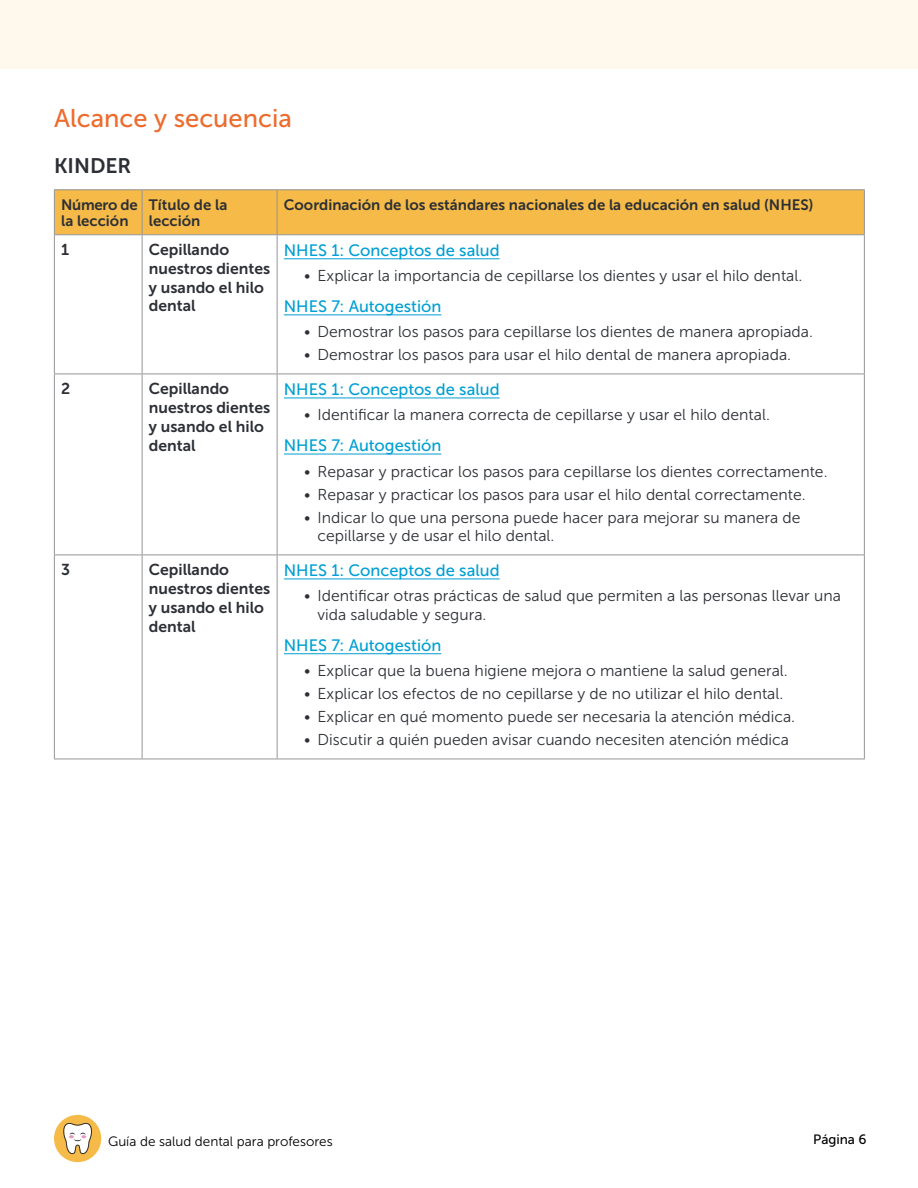
<style>
.page{position:relative;width:918px;height:1188px;background:#fff}
.page>*{position:absolute;margin:0;border:0;box-sizing:border-box;transform-origin:0 0}
.t1{font:25.5px "Museo Sans 500";color:#ed6c2d}
.t2{font:21px "Museo Sans 700";color:#2c2f35}
.t3{font:16.5px "Museo Sans 500";color:#009fd3}
.t4{font:15.75px/18.8px "Museo Sans 300";color:#2c2f35}
.t5{font:15.75px/18.8px "Museo Sans 700";color:#2c2f35}
.t6{font:15px/16.5px "Museo Sans 700";color:#2c2f35}
.t7{font:13.5px "Museo Sans 300";color:#000}
.t8{font:13.5px "Museo Sans 500";color:#000}
</style>
<div class="page">
<div style="left:0;top:0;width:918px;height:68px;background:#fef8ed"></div>
<div style="left:54px;top:1115px;width:47px;height:47px;background:#f5ba47;border-radius:50%"></div>
<svg style="left:63px;top:1123px;width:29px;height:31px"></svg>
<div style="left:55px;top:190px;width:809px;height:44px;background:#f5ba47"></div>
<hr style="left:54px;top:189px;width:88px;height:1px;background:#939598">
<hr style="left:54px;top:190px;width:1px;height:44px;background:#939598">
<hr style="left:142px;top:189px;width:135px;height:1px;background:#939598">
<hr style="left:142px;top:190px;width:1px;height:44px;background:#939598">
<hr style="left:277px;top:189px;width:588px;height:1px;background:#939598">
<hr style="left:277px;top:190px;width:1px;height:44px;background:#939598">
<hr style="left:864px;top:190px;width:1px;height:44px;background:#939598">
<hr style="left:54px;top:234px;width:88px;height:1px;background:#939598">
<hr style="left:54px;top:235px;width:1px;height:139px;background:#939598">
<hr style="left:142px;top:234px;width:135px;height:1px;background:#939598">
<hr style="left:142px;top:235px;width:1px;height:139px;background:#939598">
<hr style="left:277px;top:234px;width:588px;height:1px;background:#939598">
<hr style="left:277px;top:235px;width:1px;height:139px;background:#939598">
<hr style="left:864px;top:235px;width:1px;height:139px;background:#939598">
<hr style="left:54px;top:374px;width:88px;height:1px;background:#939598">
<hr style="left:54px;top:374px;width:1px;height:181px;background:#939598">
<hr style="left:142px;top:374px;width:135px;height:1px;background:#939598">
<hr style="left:142px;top:374px;width:1px;height:181px;background:#939598">
<hr style="left:277px;top:374px;width:588px;height:1px;background:#939598">
<hr style="left:277px;top:374px;width:1px;height:181px;background:#939598">
<hr style="left:864px;top:374px;width:1px;height:181px;background:#939598">
<hr style="left:54px;top:555px;width:88px;height:1px;background:#939598">
<hr style="left:54px;top:555px;width:1px;height:204px;background:#939598">
<hr style="left:142px;top:555px;width:135px;height:1px;background:#939598">
<hr style="left:142px;top:555px;width:1px;height:204px;background:#939598">
<hr style="left:277px;top:555px;width:588px;height:1px;background:#939598">
<hr style="left:277px;top:555px;width:1px;height:204px;background:#939598">
<hr style="left:864px;top:555px;width:1px;height:204px;background:#939598">
<hr style="left:54px;top:759px;width:88px;height:1px;background:#939598">
<hr style="left:142px;top:759px;width:135px;height:1px;background:#939598">
<hr style="left:277px;top:759px;width:588px;height:1px;background:#939598">
<hr style="left:284px;top:258px;width:216px;height:1px;background:#009fd3">
<hr style="left:284px;top:314px;width:157px;height:1px;background:#009fd3">
<hr style="left:284px;top:398px;width:216px;height:1px;background:#009fd3">
<hr style="left:284px;top:454px;width:157px;height:1px;background:#009fd3">
<hr style="left:284px;top:579px;width:216px;height:1px;background:#009fd3">
<hr style="left:284px;top:653px;width:157px;height:1px;background:#009fd3">
<h1 class="t1" style="left:54px;top:104px;width:239px">Alcance y secuencia</h1>
<h2 class="t2" style="left:54px;top:154px;width:79px">KINDER</h2>
<p class="t6" style="left:61px;top:196px;width:78px">Número de la lección</p>
<p class="t6" style="left:149px;top:196px;width:80px">Título de la lección</p>
<p class="t6" style="left:284px;top:196px;width:531px">Coordinación de los estándares nacionales de la educación en salud (NHES)</p>
<p class="t5" style="left:61px;top:240px;width:10px">1</p>
<p class="t5" style="left:149px;top:240px;width:123px">Cepillando nuestros dientes y usando el hilo dental</p>
<p class="t3" style="left:284px;top:241px;width:217px">NHES 1: Conceptos de salud</p>
<p class="t4" style="left:304px;top:267px;width:500px">• Explicar la importancia de cepillarse los dientes y usar el hilo dental.</p>
<p class="t3" style="left:284px;top:297px;width:159px">NHES 7: Autogestión</p>
<p class="t4" style="left:304px;top:323px;width:510px">• Demostrar los pasos para cepillarse los dientes de manera apropiada.</p>
<p class="t4" style="left:304px;top:346px;width:488px">• Demostrar los pasos para usar el hilo dental de manera apropiada.</p>
<p class="t5" style="left:61px;top:380px;width:11px">2</p>
<p class="t5" style="left:149px;top:380px;width:123px">Cepillando nuestros dientes y usando el hilo dental</p>
<p class="t3" style="left:284px;top:380px;width:217px">NHES 1: Conceptos de salud</p>
<p class="t4" style="left:304px;top:406px;width:467px">• Identificar la manera correcta de cepillarse y usar el hilo dental.</p>
<p class="t3" style="left:284px;top:436px;width:159px">NHES 7: Autogestión</p>
<p class="t4" style="left:304px;top:462px;width:525px">• Repasar y practicar los pasos para cepillarse los dientes correctamente.</p>
<p class="t4" style="left:304px;top:485px;width:503px">• Repasar y practicar los pasos para usar el hilo dental correctamente.</p>
<p class="t4" style="left:318px;top:508px;width:484px;text-indent:-13px">• Indicar lo que una persona puede hacer para mejorar su manera de cepillarse y de usar el hilo dental.</p>
<p class="t5" style="left:61px;top:561px;width:11px">3</p>
<p class="t5" style="left:149px;top:561px;width:123px">Cepillando nuestros dientes y usando el hilo dental</p>
<p class="t3" style="left:284px;top:561px;width:217px">NHES 1: Conceptos de salud</p>
<p class="t4" style="left:318px;top:587px;width:525px;text-indent:-13px">• Identificar otras prácticas de salud que permiten a las personas llevar una vida saludable y segura.</p>
<p class="t3" style="left:284px;top:636px;width:159px">NHES 7: Autogestión</p>
<p class="t4" style="left:304px;top:662px;width:485px">• Explicar que la buena higiene mejora o mantiene la salud general.</p>
<p class="t4" style="left:304px;top:685px;width:481px">• Explicar los efectos de no cepillarse y de no utilizar el hilo dental.</p>
<p class="t4" style="left:304px;top:708px;width:493px">• Explicar en qué momento puede ser necesaria la atención médica.</p>
<p class="t4" style="left:304px;top:731px;width:487px">• Discutir a quién pueden avisar cuando necesiten atención médica</p>
<p class="t7" style="left:108px;top:1134px;width:226px">Guía de salud dental para profesores</p>
<p class="t8" style="left:813px;top:1132px;width:55px">Página 6</p>
</div>
